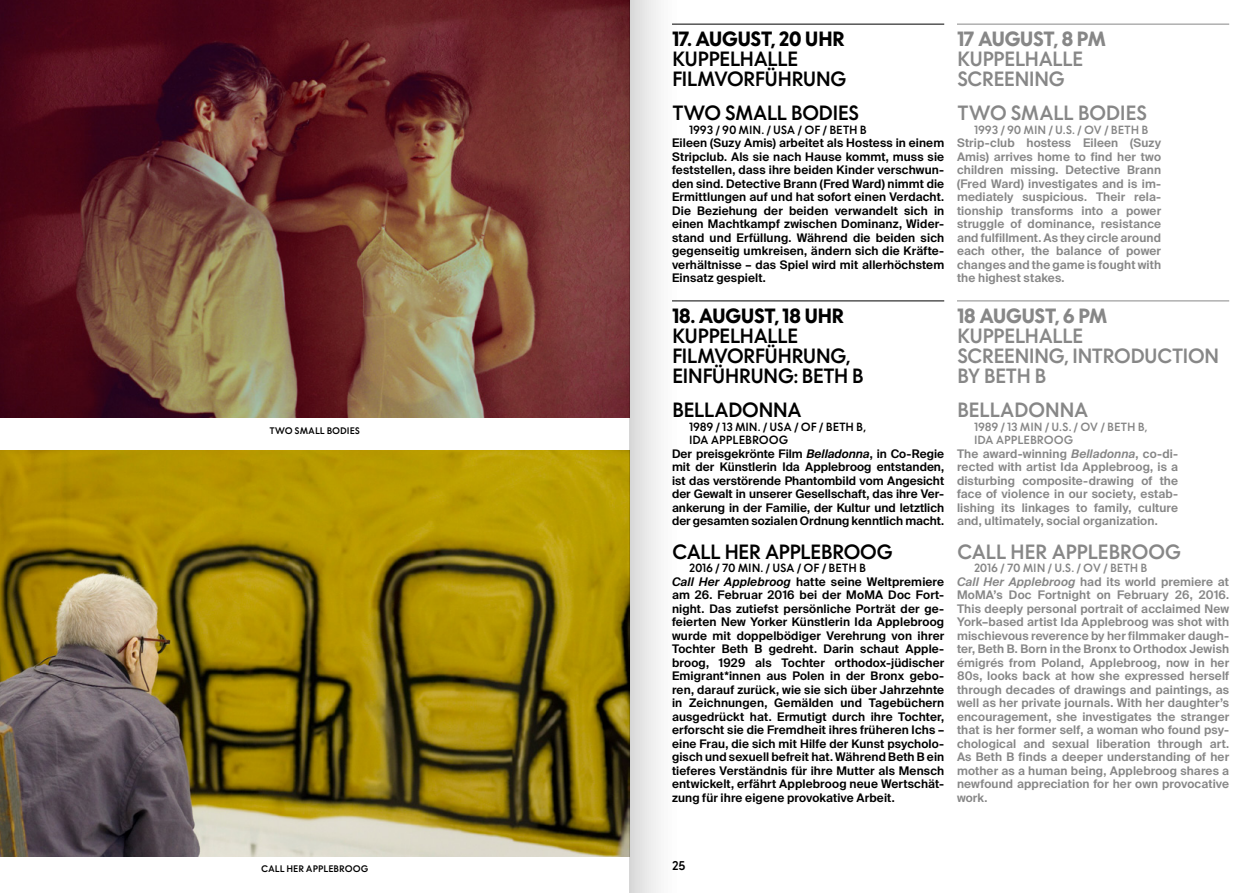
<style>
.page{position:relative;width:1259px;height:893px;background:#fff}
.page>*{position:absolute;margin:0;border:0;box-sizing:border-box;transform-origin:0 0}
.t1{font:500 19.5px/20.2px "Digital Sans";letter-spacing:-.045em;color:#000}
.t2{font:500 19.5px/20.2px "Digital Sans";letter-spacing:-.04em;color:#878787}
.t3{font:700 19.5px "Digital Sans Trial";letter-spacing:-.04em;color:#000}
.t4{font:700 19.5px "Digital Sans Trial";letter-spacing:-.045em;color:#878787}
.t5{font:500 12px "Digital Sans";color:#000}
.t6{font:600 11.85px/13.5px "Suisse Intl";letter-spacing:.01em;color:#000;text-align:justify}
.t7{font:600 11.85px/13.5px "Suisse Intl";letter-spacing:.01em;color:#878787;text-align:justify}
.t8{font:500 11.25px/13.5px "Digital Sans";letter-spacing:-.015em;color:#000}
.t9{font:500 11.25px/13.5px "Digital Sans";letter-spacing:-.015em;color:#878787}
.t10{font:500 9px "Digital Sans";letter-spacing:-.005em;color:#000}
.s1{font-style:italic}
</style>
<div class="page">
<hr style="left:672px;top:24px;width:272px;height:1px;background:#000">
<hr style="left:672px;top:301px;width:272px;height:1px;background:#000">
<hr style="left:957px;top:24px;width:272px;height:1px;background:#878787">
<hr style="left:957px;top:301px;width:272px;height:1px;background:#878787">
<img style="left:0;top:0;width:629px;height:417px">
<img style="left:0;top:450px;width:629px;height:406px">
<div style="left:629px;top:0;width:61px;height:893px;background:linear-gradient(to right,#dcdcdc,#fff)"></div>
<p class="t10" style="left:269px;top:425px;width:92px">TWO SMALL BODIES</p>
<h1 class="t3" style="left:672px;top:30px;width:175px">17. AUGUST, 20 UHR</h1>
<h1 class="t1" style="left:672px;top:50px;width:176px">KUPPELHALLE<br>FILMVORFÜHRUNG</h1>
<h1 class="t1" style="left:672px;top:104px;width:189px">TWO SMALL BODIES</h1>
<p class="t8" style="left:689px;top:123px;width:179px">1993 / 90 MIN. / USA / OF / BETH B</p>
<p class="t6" style="left:672px;top:136px;width:274px">Eileen (Suzy Amis) arbeitet als Hostess in einem Stripclub. Als sie nach Hause kommt, muss sie feststellen, dass ihre beiden Kinder verschwun&shy;den sind. Detective Brann (Fred Ward) nimmt die Ermittlungen auf und hat sofort einen Verdacht.<br>Die Beziehung der beiden verwandelt sich in einen Machtkampf zwischen Dominanz, Wider&shy;stand und Erfüllung. Während die beiden sich gegenseitig umkreisen, ändern sich die Kräfte&shy;verhältnisse – das Spiel wird mit allerhöchstem Einsatz gespielt.</p>
<h1 class="t3" style="left:672px;top:307px;width:174px">18. AUGUST, 18 UHR</h1>
<h1 class="t1" style="left:672px;top:326px;width:193px">KUPPELHALLE<br>FILMVORFÜHRUNG,<br>EINFÜHRUNG: BETH B</h1>
<h1 class="t1" style="left:672px;top:401px;width:131px">BELLADONNA</h1>
<p class="t8" style="left:689px;top:420px;width:178px">1989 / 13 MIN. / USA / OF / BETH B,<br>IDA APPLEBROOG</p>
<p class="t6" style="left:672px;top:447px;width:274px">Der preisgekrönte Film <span class="s1">Belladonna</span>, in Co-Regie mit der Künstlerin Ida Applebroog entstanden, ist das verstörende Phantombild vom Angesicht der Gewalt in unserer Gesellschaft, das ihre Ver&shy;ankerung in der Familie, der Kultur und letztlich der gesamten sozialen Ordnung kenntlich macht.</p>
<h1 class="t1" style="left:672px;top:542px;width:222px">CALL HER APPLEBROOG</h1>
<p class="t8" style="left:689px;top:562px;width:178px">2016 / 70 MIN. / USA / OF / BETH B</p>
<p class="t6" style="left:672px;top:575px;width:274px"><span class="s1">Call Her Applebroog</span> hatte seine Weltpremiere am 26. Februar 2016 bei der MoMA Doc Fort&shy;night. Das zutiefst persönliche Porträt der ge&shy;feierten New Yorker Künstlerin Ida Applebroog wurde mit doppelbödiger Verehrung von ihrer Tochter Beth B gedreht. Darin schaut Apple&shy;broog, 1929 als Tochter orthodox-jüdischer Emigrant*innen aus Polen in der Bronx gebo&shy;ren, darauf zurück, wie sie sich über Jahrzehnte in Zeichnungen, Gemälden und Tagebüchern ausgedrückt hat. Ermutigt durch ihre Tochter, erforscht sie die Fremdheit ihres früheren Ichs – eine Frau, die sich mit Hilfe der Kunst psycholo&shy;gisch und sexuell befreit hat. Während Beth B ein tieferes Verständnis für ihre Mutter als Mensch entwickelt, erfährt Applebroog neue Wertschät&shy;zung für ihre eigene provokative Arbeit.</p>
<h1 class="t4" style="left:957px;top:30px;width:151px">17 AUGUST, 8 PM</h1>
<h1 class="t2" style="left:957px;top:50px;width:128px">KUPPELHALLE<br>SCREENING</h1>
<h1 class="t2" style="left:957px;top:104px;width:192px">TWO SMALL BODIES</h1>
<p class="t9" style="left:974px;top:123px;width:176px">1993 / 90 MIN / U.S. / OV / BETH B</p>
<p class="t7" style="left:957px;top:136px;width:206px">Strip-club hostess Eileen (Suzy Amis) arrives home to find her two children missing. Detective Brann (Fred Ward) investigates and is im&shy;mediately suspicious. Their rela&shy;tionship transforms into a power struggle of dominance, resistance and fulfillment. As they circle around each other, the balance of power changes and the game is fought with the highest stakes.</p>
<h1 class="t4" style="left:957px;top:307px;width:152px">18 AUGUST, 6 PM</h1>
<h1 class="t2" style="left:957px;top:326px;width:264px">KUPPELHALLE<br>SCREENING, INTRODUCTION<br>BY BETH B</h1>
<h1 class="t2" style="left:957px;top:401px;width:133px">BELLADONNA</h1>
<p class="t9" style="left:974px;top:420px;width:175px">1989 / 13 MIN / U.S. / OV / BETH B,<br>IDA APPLEBROOG</p>
<p class="t7" style="left:957px;top:447px;width:223px">The award-winning <span class="s1">Belladonna</span>, co-di&shy;rected with artist Ida Applebroog, is a disturbing composite-drawing of the face of violence in our society, estab&shy;lishing its linkages to family, culture and, ultimately, social organization.</p>
<h1 class="t2" style="left:957px;top:542px;width:226px">CALL HER APPLEBROOG</h1>
<p class="t9" style="left:974px;top:562px;width:175px">2016 / 70 MIN / U.S. / OV / BETH B</p>
<p class="t7" style="left:957px;top:575px;width:274px"><span class="s1">Call Her Applebroog</span> had its world premiere at MoMA’s Doc Fortnight on February 26, 2016.<br>This deeply personal portrait of acclaimed New York–based artist Ida Applebroog was shot with mischievous reverence by her filmmaker daugh&shy;ter, Beth B. Born in the Bronx to Orthodox Jewish émigrés from Poland, Applebroog, now in her 80s, looks back at how she expressed herself through decades of drawings and paintings, as well as her private journals. With her daughter’s encouragement, she investigates the stranger that is her former self, a woman who found psy&shy;chological and sexual liberation through art.<br>As Beth B finds a deeper understanding of her mother as a human being, Applebroog shares a newfound appreciation for her own provocative work.</p>
<p class="t10" style="left:261px;top:863px;width:109px">CALL HER APPLEBROOG</p>
<p class="t5" style="left:672px;top:858px;width:15px">25</p>
</div>
